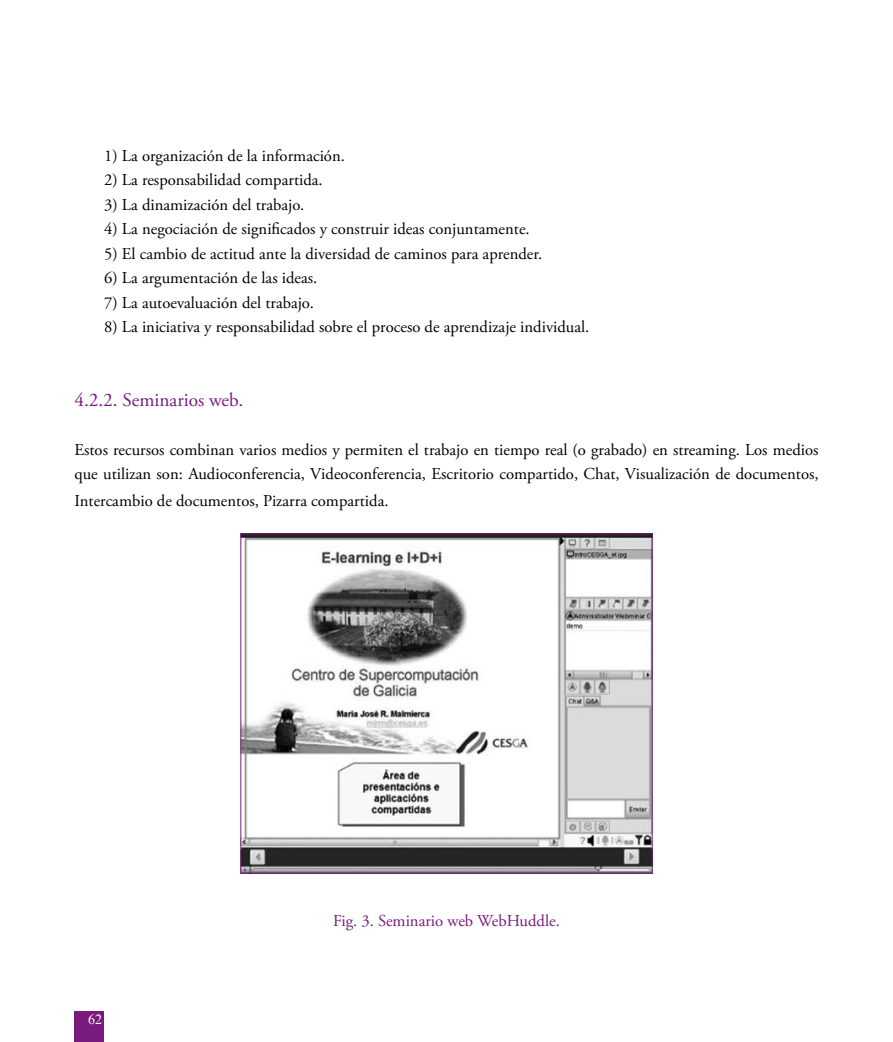
<style>
.page{position:relative;width:893px;height:1042px;background:#fff}
.page>*{position:absolute;margin:0;border:0;box-sizing:border-box;transform-origin:0 0}
.t1{font:19.25px "Adobe Garamond Pro";color:#781b7d}
.t2{font:16.62px/24.5px "Adobe Garamond Pro";color:#000}
.t3{font:16.62px "Adobe Garamond Pro";color:#781b7d}
.t4{font:14px "Times New Roman";color:#fff}
</style>
<div class="page">
<div style="left:74px;top:1012px;width:30px;height:30px;background:#781b7d"></div>
<img style="left:242px;top:535px;width:408px;height:336px">
<div style="left:240px;top:533px;width:412px;height:340px;border:1px solid #781b7d"></div>
<p class="t2" style="left:104px;top:144px;width:242px">1) La organización de la información.</p>
<p class="t2" style="left:104px;top:168px;width:220px">2) La responsabilidad compartida.</p>
<p class="t2" style="left:104px;top:193px;width:202px">3) La dinamización del trabajo.</p>
<p class="t2" style="left:104px;top:217px;width:427px">4) La negociación de significados y construir ideas conjuntamente.</p>
<p class="t2" style="left:104px;top:242px;width:439px">5) El cambio de actitud ante la diversidad de caminos para aprender.</p>
<p class="t2" style="left:104px;top:266px;width:215px">6) La argumentación de las ideas.</p>
<p class="t2" style="left:104px;top:291px;width:211px">7) La autoevaluación del trabajo.</p>
<p class="t2" style="left:104px;top:315px;width:487px">8) La iniciativa y responsabilidad sobre el proceso de aprendizaje individual.</p>
<p class="t1" style="left:74px;top:388px;width:170px">4.2.2. Seminarios web.</p>
<p class="t2" style="left:74px;top:438px;width:746px">Estos recursos combinan varios medios y permiten el trabajo en tiempo real (o grabado) en streaming. Los medios que utilizan son: Audioconferencia, Videoconferencia, Escritorio compartido, Chat, Visualización de documentos,</p>
<p class="t2" style="left:74px;top:489px;width:316px">Intercambio de documentos, Pizarra compartida.</p>
<p class="t4" style="left:88px;top:1009px;width:15px">62</p>
<p class="t3" style="left:333px;top:910px;width:228px">Fig. 3. Seminario web WebHuddle.</p>
</div>
